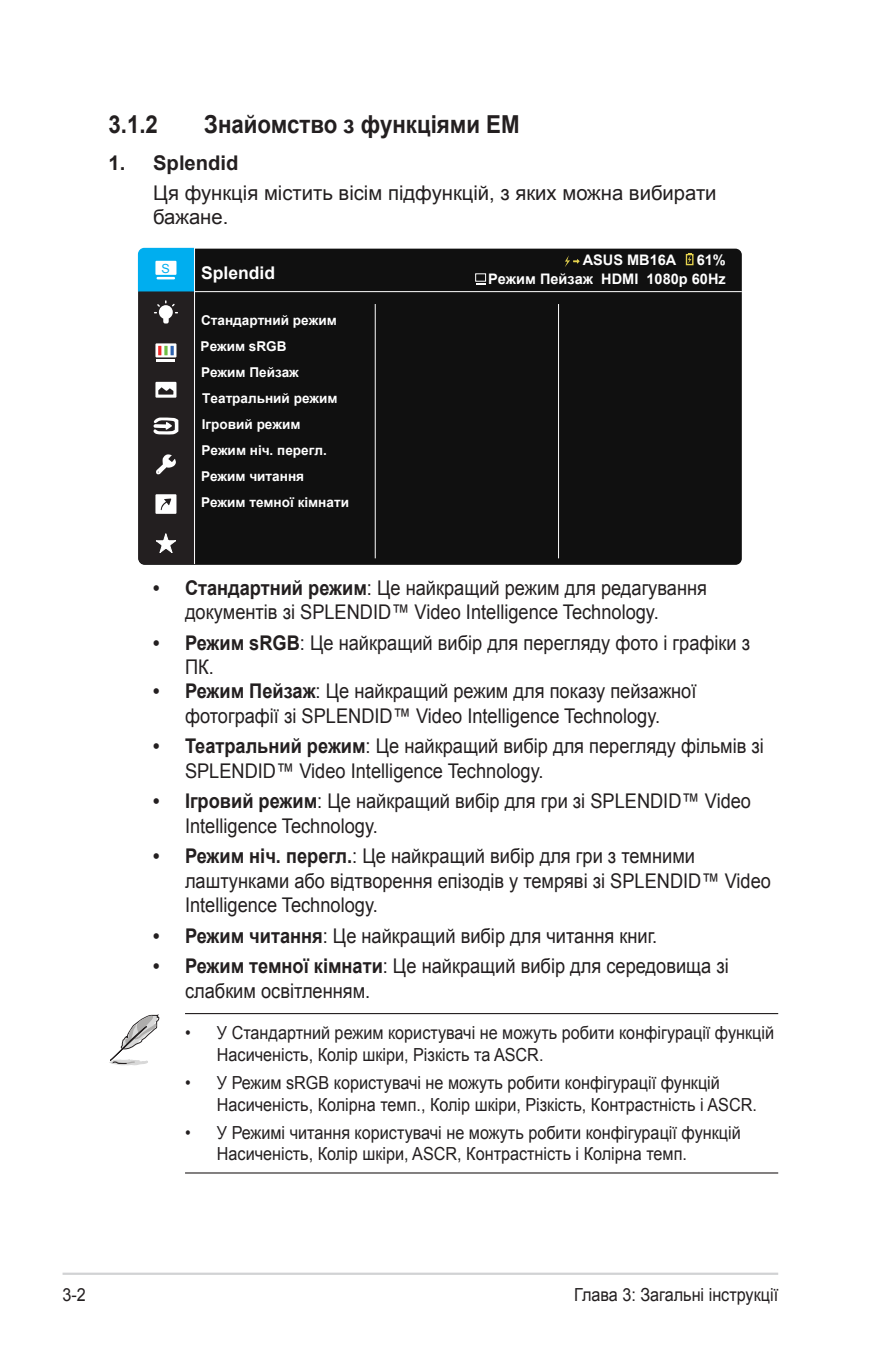
<style>
.page{position:relative;width:893px;height:1346px;background:#fff}
.page>*{position:absolute;margin:0;border:0;box-sizing:border-box;transform-origin:0 0}
.Heading_2{font:700 24.75px "Arial";color:#231f20;scale:.9 1}
.Body_Text_Indent{font:20.25px/24.3px "Arial";color:#231f20;scale:.9 1}
.Body_Text_Indent-2{font:20.25px/24.3px "Arial";color:#231f20}
.OSD_Item{font:700 20.25px "Arial";color:#231f20}
.t1{font:18px/21.6px "Arial";color:#231f20;scale:.9 1}
.t2{font:700 17.55px "Arial";color:#fff}
.t3{font:700 14.62px/18.7px "Arial";color:#fff;text-align:right}
.t4{font:700 13.5px/25.9px "Arial";color:#fff}
.t5{font:12.6px "Arial";color:#00aeef}
.s1{font-weight:700}
</style>
<div class="page">
<hr style="left:63px;top:1272px;width:715px;height:3px;background:#d1d2d4">
<div style="left:138px;top:249px;width:604px;height:316px;background:#101010;border-radius:6px"></div>
<hr style="left:139px;top:291px;width:603px;height:1px;background:#fff">
<hr style="left:375px;top:304px;width:1px;height:254px;background:#fff">
<hr style="left:558px;top:304px;width:1px;height:254px;background:#fff">
<svg style="left:138px;top:248px;width:57px;height:316px"></svg>
<div style="left:475px;top:274px;width:11px;height:7px;border:1px solid #fff"></div>
<svg style="left:565px;top:255px;width:15px;height:12px"></svg>
<div style="left:686px;top:254px;width:7px;height:11px;border:1px solid #e5d24e"></div>
<svg style="left:688px;top:253px;width:4px;height:11px"></svg>
<hr style="left:185px;top:1013px;width:593px;height:1px;background:#231f20">
<hr style="left:185px;top:1172px;width:593px;height:1px;background:#231f20">
<svg style="left:109px;top:1014px;width:50px;height:52px"></svg>
<p class="Heading_2" style="left:108px;top:108px;width:57px">3.1.2</p>
<p class="Heading_2" style="left:204px;top:108px;width:352px">Знайомство з функціями ЕМ</p>
<p class="OSD_Item" style="left:108px;top:149px;width:132px">1. Splendid</p>
<p class="Body_Text_Indent-2" style="left:153px;top:181px;width:565px">Ця функція містить вісім підфункцій, з яких можна вибирати бажане.</p>
<p class="t5" style="left:161px;top:260px;width:10px">S</p>
<p class="t2" style="left:201px;top:260px;width:76px">Splendid</p>
<p class="t4" style="left:201px;top:307px;width:138px">Стандартний режим<br>Режим sRGB</p>
<p class="t4" style="left:201px;top:359px;width:99px">Режим Пейзаж</p>
<p class="t4" style="left:202px;top:385px;width:137px">Театральний режим</p>
<p class="t4" style="left:201px;top:411px;width:127px">Ігровий режим<br>Режим ніч. перегл.</p>
<p class="t4" style="left:201px;top:463px;width:149px">Режим читання<br>Режим темної кімнати</p>
<p class="t3" style="left:488px;top:251px;width:239px">61%<br>Режим Пейзаж HDMI 1080p 60Hz</p>
<p class="t3" style="left:583px;top:251px;width:95px">ASUS MB16A</p>
<p class="Body_Text_Indent" style="left:185px;top:576px;width:581px;text-indent:-32px"><span class="s1">• Стандартний режим</span>: Це найкращий режим для редагування документів зі SPLENDID™ Video Intelligence Technology.</p>
<p class="Body_Text_Indent" style="left:185px;top:631px;width:629px;text-indent:-32px"><span class="s1">• Режим sRGB</span>: Це найкращий вибір для перегляду фото і графіки з<br>ПК.</p>
<p class="Body_Text_Indent" style="left:153px;top:679px;width:605px;text-align:center"><span class="s1">• Режим Пейзаж</span>: Це найкращий режим для показу пейзажної фотографії зі SPLENDID™ Video Intelligence Technology.</p>
<p class="Body_Text_Indent" style="left:185px;top:734px;width:645px;text-indent:-32px"><span class="s1">• Театральний режим</span>: Це найкращий вибір для перегляду фільмів зі<br>SPLENDID™ Video Intelligence Technology.</p>
<p class="Body_Text_Indent" style="left:185px;top:789px;width:630px;text-indent:-32px"><span class="s1">• Ігровий режим</span>: Це найкращий вибір для гри зі SPLENDID™ Video<br>Intelligence Technology.</p>
<p class="Body_Text_Indent" style="left:185px;top:844px;width:653px;text-indent:-32px"><span class="s1">• Режим ніч. перегл.</span>: Це найкращий вибір для гри з темними лаштунками або відтворення епізодів у темряві зі SPLENDID™ Video<br>Intelligence Technology.</p>
<p class="Body_Text_Indent" style="left:153px;top:923px;width:562px"><span class="s1">• Режим читання</span>: Це найкращий вибір для читання книг.</p>
<p class="Body_Text_Indent" style="left:185px;top:954px;width:606px;text-indent:-32px"><span class="s1">• Режим темної кімнати</span>: Це найкращий вибір для середовища зі слабким освітленням.</p>
<p class="t1" style="left:217px;top:1022px;width:621px;text-indent:-32px">• У Стандартний режим користувачі не можуть робити конфігурації функцій<br>Насиченість, Колір шкіри, Різкість та ASCR.</p>
<p class="t1" style="left:217px;top:1072px;width:601px;text-indent:-32px">• У Режим sRGB користувачі не можуть робити конфігурації функцій<br>Насиченість, Колірна темп., Колір шкіри, Різкість, Контрастність і ASCR.</p>
<p class="t1" style="left:217px;top:1121px;width:583px;text-indent:-32px">• У Режимі читання користувачі не можуть робити конфігурації функцій<br>Насиченість, Колір шкіри, ASCR, Контрастність і Колірна темп.</p>
<p class="t1" style="left:63px;top:1284px;width:28px">3-2</p>
<p class="t1" style="left:574px;top:1284px;width:228px">Глава 3: Загальні інструкції</p>
</div>
